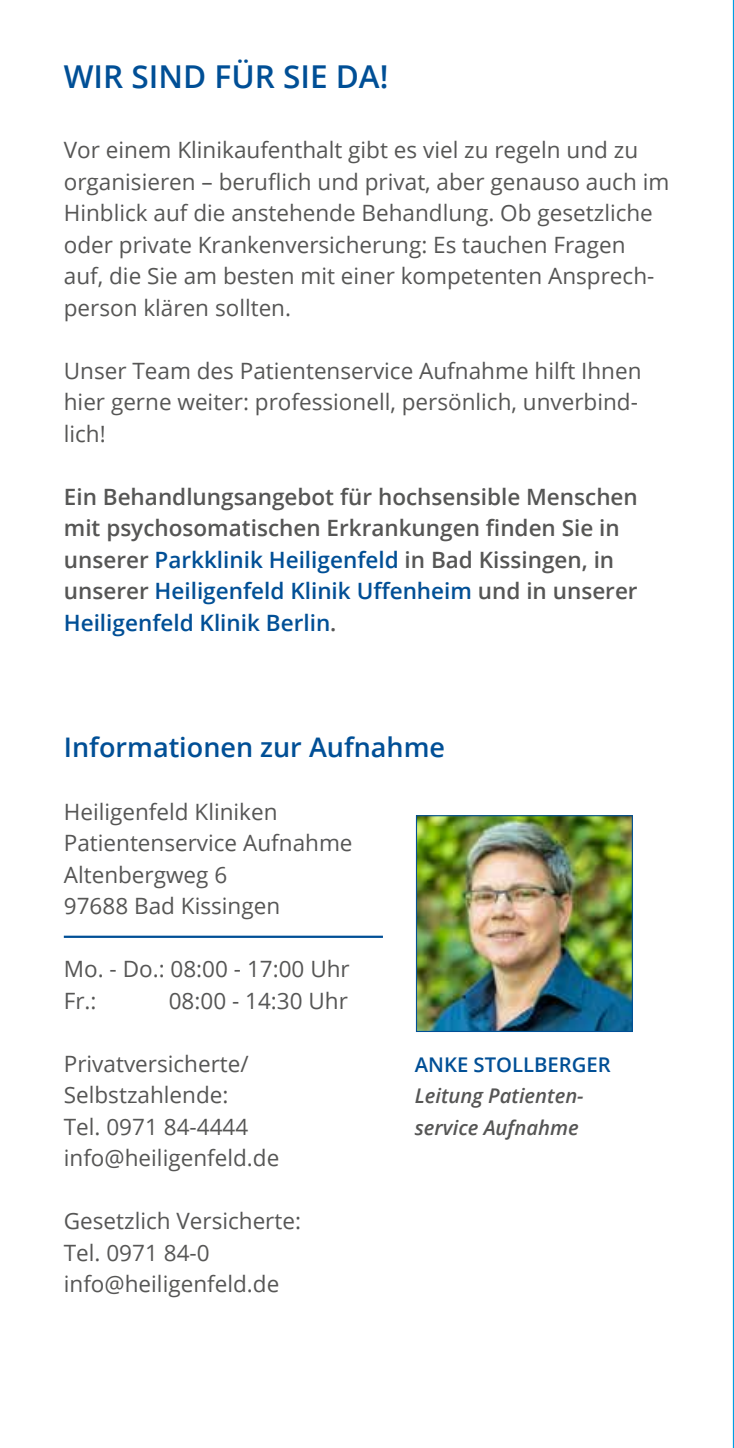
<style>
.page{position:relative;width:734px;height:1448px;background:#fff}
.page>*{position:absolute;margin:0;border:0;box-sizing:border-box;transform-origin:0 0}
.t1{font:600 31.5px "Open Sans";color:#004f96}
.t2{font:600 27px "Open Sans";color:#004f96}
.t3{font:22.5px/31.5px "Open Sans";color:#565655}
.t4{font:600 22.5px/31.5px "Open Sans";color:#565655}
.t5{font:italic 600 20.25px/31.5px "Open Sans";color:#565655}
.t6{font:600 20.25px "Open Sans";color:#004f96}
.s1{color:#004f96}
</style>
<div class="page">
<svg style="left:732px;top:0;width:1px;height:1448px"></svg>
<img style="left:418px;top:817px;width:212px;height:213px">
<div style="left:416px;top:815px;width:216px;height:217px;border:1px solid #004f96"></div>
<hr style="left:64px;top:936px;width:319px;height:2px;background:#004f96">
<h1 class="t1" style="left:64px;top:55px;width:326px">WIR SIND FÜR SIE DA!</h1>
<p class="t3" style="left:64px;top:134px;width:607px">Vor einem Klinikaufenthalt gibt es viel zu regeln und zu organisieren – beruflich und privat, aber genauso auch im Hinblick auf die anstehende Behandlung. Ob gesetzliche oder private Krankenversicherung: Es tauchen Fragen auf, die Sie am besten mit einer kompetenten Ansprech&shy;person klären sollten.</p>
<p class="t3" style="left:64px;top:354px;width:579px">Unser Team des Patientenservice Aufnahme hilft Ihnen hier gerne weiter: professionell, persönlich, unverbind&shy;lich!</p>
<p class="t4" style="left:64px;top:480px;width:575px">Ein Behandlungsangebot für hochsensible Menschen mit psychosomatischen Erkrankungen finden Sie in unserer <span class="s1">Parkklinik Heiligenfeld</span> in Bad Kissingen, in unserer <span class="s1">Heiligenfeld Klinik Uffenheim</span> und in unserer <span class="s1">Heiligenfeld Klinik Berlin</span>.</p>
<p class="t2" style="left:64px;top:728px;width:383px">Informationen zur Aufnahme</p>
<p class="t3" style="left:64px;top:795px;width:290px">Heiligenfeld Kliniken<br>Patientenservice Aufnahme<br>Altenbergweg 6<br>97688 Bad Kissingen</p>
<p class="t3" style="left:64px;top:953px;width:287px">Mo. - Do.: 08:00 - 17:00 Uhr<br>Fr.:</p>
<p class="t3" style="left:169px;top:984px;width:181px">08:00 - 14:30 Uhr</p>
<p class="t3" style="left:64px;top:1047px;width:217px">Privatversicherte/<br>Selbstzahlende:<br>Tel. 0971 84-4444 info@heiligenfeld.de</p>
<p class="t3" style="left:64px;top:1205px;width:239px">Gesetzlich Versicherte:<br>Tel. 0971 84-0 info@heiligenfeld.de</p>
<p class="t6" style="left:415px;top:1051px;width:197px">ANKE STOLLBERGER</p>
<p class="t5" style="left:415px;top:1080px;width:170px">Leitung Patienten&shy;service Aufnahme</p>
</div>
